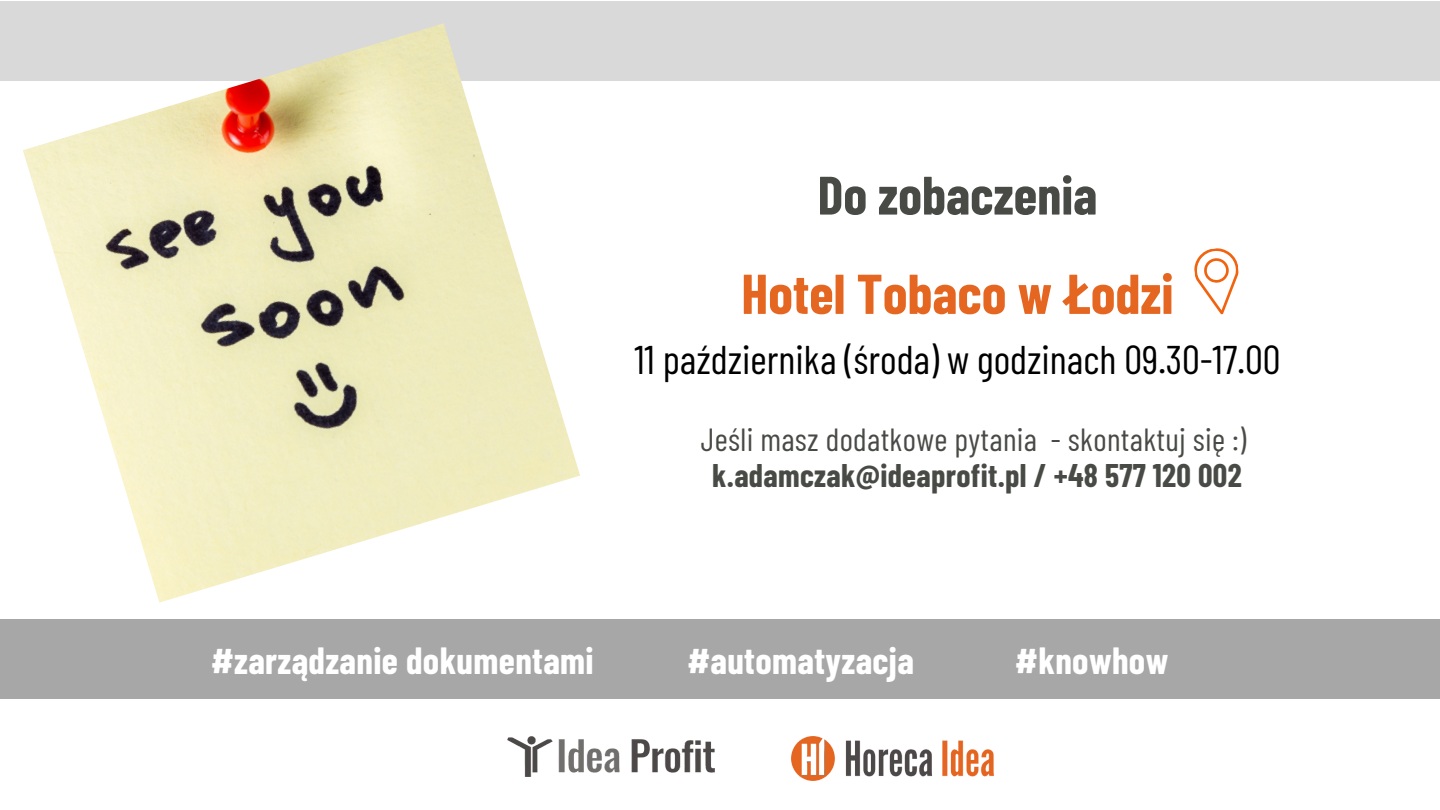
<style>
.page{position:relative;width:1440px;height:810px;background:#fff}
.page>*{position:absolute;margin:0;border:0;box-sizing:border-box;transform-origin:0 0}
.t1{font:700 56px "Barlow Condensed";color:#e46621}
.t2{font:700 54px "Barlow Condensed";color:#484b45}
.t3{font:40px "Barlow Condensed";color:#000}
.t4{font:700 37px "Barlow Condensed";letter-spacing:.01em;color:#fff}
.t5{font:32px "Barlow Condensed";letter-spacing:.01em;color:#484b45}
.t6{font:700 32px "Barlow Condensed";letter-spacing:.01em;color:#484b45}
</style>
<div class="page">
<div style="left:0;top:2px;width:1440px;height:79px;background:#d9d9d9"></div>
<img style="left:23px;top:23px;width:557px;height:580px">
<svg style="left:1194px;top:248px;width:45px;height:67px"></svg>
<div style="left:0;top:620px;width:1440px;height:79px;background:#a8a7a7"></div>
<img style="left:791px;top:737px;width:203px;height:43px">
<img style="left:508px;top:736px;width:207px;height:41px">
<p class="t2" style="left:818px;top:161px;width:281px">Do zobaczenia</p>
<p class="t1" style="left:741px;top:258px;width:434px">Hotel Tobaco w Łodzi</p>
<p class="t3" style="left:634px;top:334px;width:648px">11 października (środa) w godzinach 09.30-17.00</p>
<p class="t5" style="left:701px;top:419px;width:547px">Jeśli masz dodatkowe pytania - skontaktuj się :)</p>
<p class="t6" style="left:712px;top:455px;width:531px">k.adamczak@ideaprofit.pl / +48 577 120 002</p>
<p class="t4" style="left:211px;top:637px;width:384px">#zarządzanie dokumentami</p>
<p class="t4" style="left:687px;top:637px;width:228px">#automatyzacja</p>
<p class="t4" style="left:1015px;top:637px;width:155px">#knowhow</p>
</div>
